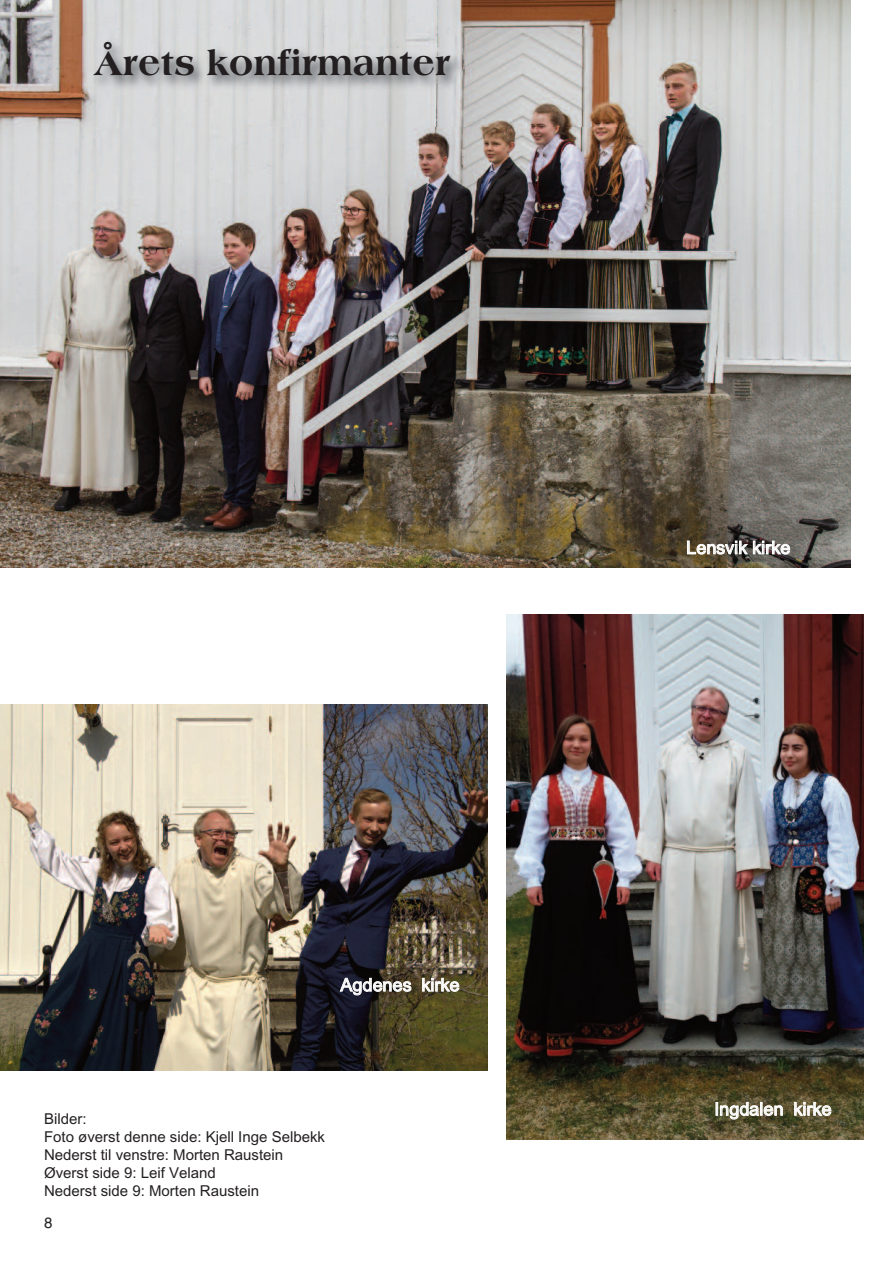
<style>
.page{position:relative;width:893px;height:1263px;background:#fff}
.page>*{position:absolute;margin:0;border:0;box-sizing:border-box;transform-origin:0 0}
.t1{font:800 36px "Americana";color:#231f20}
.t2{font:18px "Arial Unicode MS";color:#fff}
.t3{font:15px/18px "Arial Unicode MS";color:#231f20}
.t4{font:15px "Helvetica";color:#231f20}
</style>
<div class="page">
<img style="left:0;top:0;width:850px;height:567px">
<img style="left:83px;top:38px;width:534px;height:88px">
<img style="left:0;top:704px;width:487px;height:366px">
<img style="left:506px;top:615px;width:357px;height:524px">
<h1 class="t1" style="left:93px;top:49px;width:359px">Årets konfirmanter</h1>
<p class="t2" style="left:340px;top:974px;width:121px">Agdenes kirke</p>
<p class="t3" style="left:44px;top:1110px;width:282px">Bilder:<br>Foto øverst denne side: Kjell Inge Selbekk<br>Nederst til venstre: Morten Raustein<br>Øverst side 9: Leif Veland<br>Nederst side 9: Morten Raustein</p>
<p class="t4" style="left:44px;top:1218px;width:10px">8</p>
<p class="t2" style="left:686px;top:537px;width:106px">Lensvik kirke</p>
<p class="t2" style="left:714px;top:1098px;width:119px">Ingdalen kirke</p>
</div>
